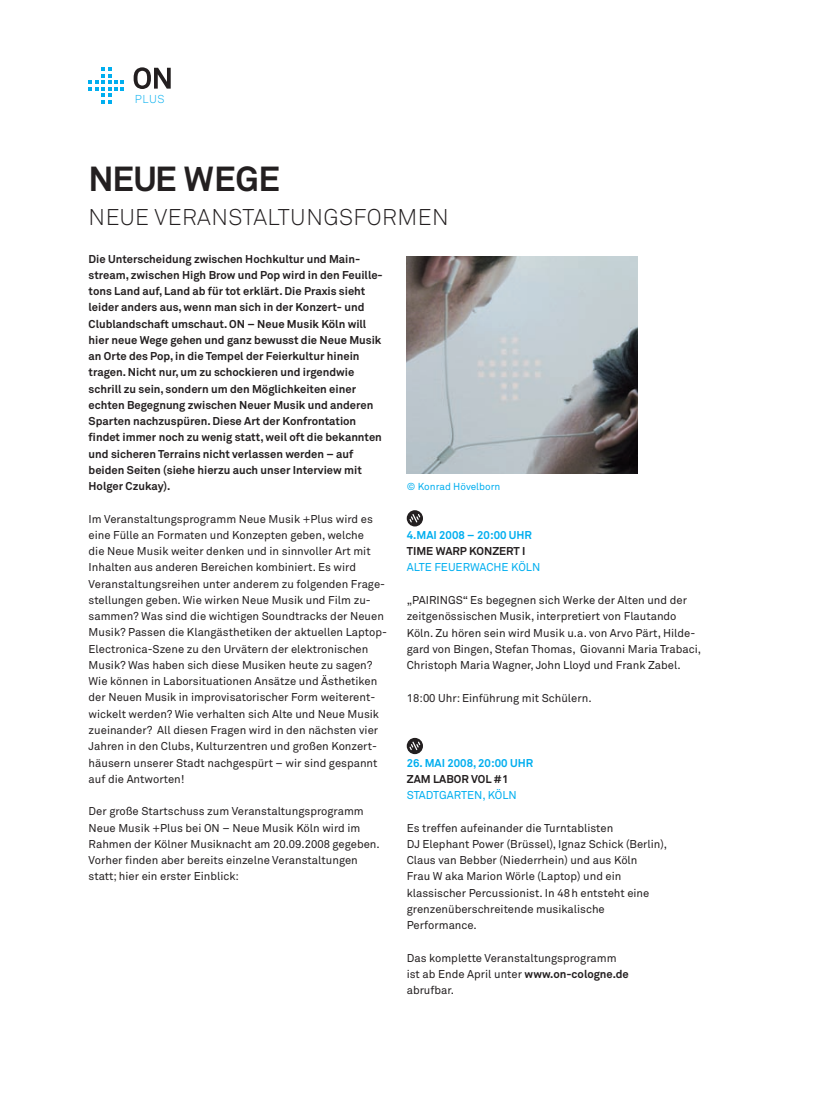
<style>
.page{position:relative;width:833px;height:1117px;background:#fff}
.page>*{position:absolute;margin:0;border:0;box-sizing:border-box;transform-origin:0 0}
.t1{font:700 34.38px "Akkurat";letter-spacing:-.015em;color:#231f20}
.t2{font:300 22.5px "Akkurat";letter-spacing:.02em;color:#231f20}
.t3{font:300 11.38px "Akkurat";color:#00aeef}
.t4{font:11.25px/16.2px "Akkurat";color:#231f20}
.t5{font:700 11.25px/16.2px "Akkurat";color:#231f20}
.t6{font:700 11.25px "Akkurat";color:#00aeef}
.t7{font:11.25px "Akkurat";color:#00aeef}
.t8{font:10px "Akkurat";color:#00aeef}
.s1{font-weight:700}
</style>
<div class="page">
<svg style="left:407px;top:510px;width:16px;height:16px"></svg>
<svg style="left:409px;top:514px;width:11px;height:8px"></svg>
<svg style="left:407px;top:737px;width:16px;height:17px"></svg>
<svg style="left:409px;top:741px;width:11px;height:9px"></svg>
<svg style="left:134px;top:67px;width:37px;height:22px"></svg>
<svg style="left:89px;top:68px;width:35px;height:35px"></svg>
<img style="left:407px;top:256px;width:230px;height:218px">
<p class="t3" style="left:135px;top:92px;width:31px">PLUS</p>
<h1 class="t1" style="left:89px;top:158px;width:193px">NEUE WEGE</h1>
<h2 class="t2" style="left:89px;top:204px;width:361px">NEUE VERANSTALTUNGSFORMEN</h2>
<p class="t5" style="left:89px;top:250px;width:296px">Die Unterscheidung zwischen Hochkultur und Main&shy;stream, zwischen High Brow und Pop wird in den Feuille&shy;tons Land auf, Land ab für tot erklärt. Die Praxis sieht leider anders aus, wenn man sich in der Konzert- und Clublandschaft umschaut. ON – Neue Musik Köln will hier neue Wege gehen und ganz bewusst die Neue Musik an Orte des Pop, in die Tempel der Feierkultur hinein tragen. Nicht nur, um zu schockieren und irgendwie schrill zu sein, sondern um den Möglichkeiten einer echten Begegnung zwischen Neuer Musik und anderen Sparten nachzuspüren. Diese Art der Konfrontation findet immer noch zu wenig statt, weil oft die bekannten und sicheren Terrains nicht verlassen werden – auf beiden Seiten (siehe hierzu auch unser Interview mit Holger Czukay).</p>
<p class="t4" style="left:89px;top:511px;width:300px">Im Veranstaltungsprogramm Neue Musik +Plus wird es eine Fülle an Formaten und Konzepten geben, welche<br>die Neue Musik weiter denken und in sinnvoller Art mit Inhalten aus anderen Bereichen kombiniert. Es wird Veranstaltungsreihen unter anderem zu folgenden Frage&shy;stellungen geben. Wie wirken Neue Musik und Film zu&shy;sammen? Was sind die wichtigen Soundtracks der Neuen Musik? Passen die Klangästhetiken der aktuellen Laptop-Electronica-Szene zu den Urvätern der elektronischen Musik? Was haben sich diese Musiken heute zu sagen?<br>Wie können in Laborsituationen Ansätze und Ästhetiken der Neuen Musik in improvisatorischer Form weiterent&shy;wickelt werden? Wie verhalten sich Alte und Neue Musik zueinander? All diesen Fragen wird in den nächsten vier Jahren in den Clubs, Kulturzentren und großen Konzert&shy;häusern unserer Stadt nachgespürt – wir sind gespannt auf die Antworten!</p>
<p class="t4" style="left:89px;top:803px;width:293px">Der große Startschuss zum Veranstaltungsprogramm Neue Musik +Plus bei ON – Neue Musik Köln wird im Rahmen der Kölner Musiknacht am 20.09.2008 gegeben.<br>Vorher finden aber bereits einzelne Veranstaltungen statt; hier ein erster Einblick:</p>
<p class="t8" style="left:407px;top:480px;width:95px">© Konrad Hövelborn</p>
<p class="t6" style="left:407px;top:528px;width:118px">4.Mai 2008 – 20:00 Uhr</p>
<p class="t5" style="left:407px;top:543px;width:14px">Time</p>
<p class="t5" style="left:436px;top:543px;width:18px">Warp</p>
<p class="t5" style="left:469px;top:543px;width:16px">Konzert</p>
<p class="t5" style="left:522px;top:543px;width:5px">I</p>
<p class="t7" style="left:407px;top:561px;width:14px">Alte</p>
<p class="t7" style="left:434px;top:561px;width:15px">Feuerwache</p>
<p class="t7" style="left:511px;top:561px;width:22px">Köln</p>
<p class="t4" style="left:407px;top:592px;width:296px">„PAIRINGS“ Es begegnen sich Werke der Alten und der zeitgenössischen Musik, interpretiert von Flautando Köln. Zu hören sein wird Musik u.a. von Arvo Pärt, Hilde&shy;gard von Bingen, Stefan Thomas, Giovanni Maria Trabaci, Christoph Maria Wagner, John Lloyd und Frank Zabel.</p>
<p class="t4" style="left:407px;top:689px;width:186px">18:00 Uhr: Einführung mit Schülern.</p>
<p class="t6" style="left:407px;top:755px;width:120px">26. Mai 2008, 20:00 Uhr</p>
<p class="t5" style="left:407px;top:770px;width:41px">ZAM Labor</p>
<p class="t5" style="left:471px;top:770px;width:39px">Vol #1</p>
<p class="t7" style="left:407px;top:788px;width:15px">Stadtgarten</p>
<p class="t7" style="left:482px;top:788px;width:28px">, Köln</p>
<p class="t4" style="left:407px;top:819px;width:262px">Es treffen aufeinander die Turntablisten<br>DJ Elephant Power (Brüssel), Ignaz Schick (Berlin), Claus van Bebber (Niederrhein) und aus Köln<br>Frau W aka Marion Wörle (Laptop) und ein klassischer Percussionist. In 48 h entsteht eine grenzenüberschreitende musikalische Performance.</p>
<p class="t4" style="left:407px;top:949px;width:223px">Das komplette Veranstaltungsprogramm ist ab Ende April unter <span class="s1">www.on-cologne.de </span>abrufbar.</p>
</div>
